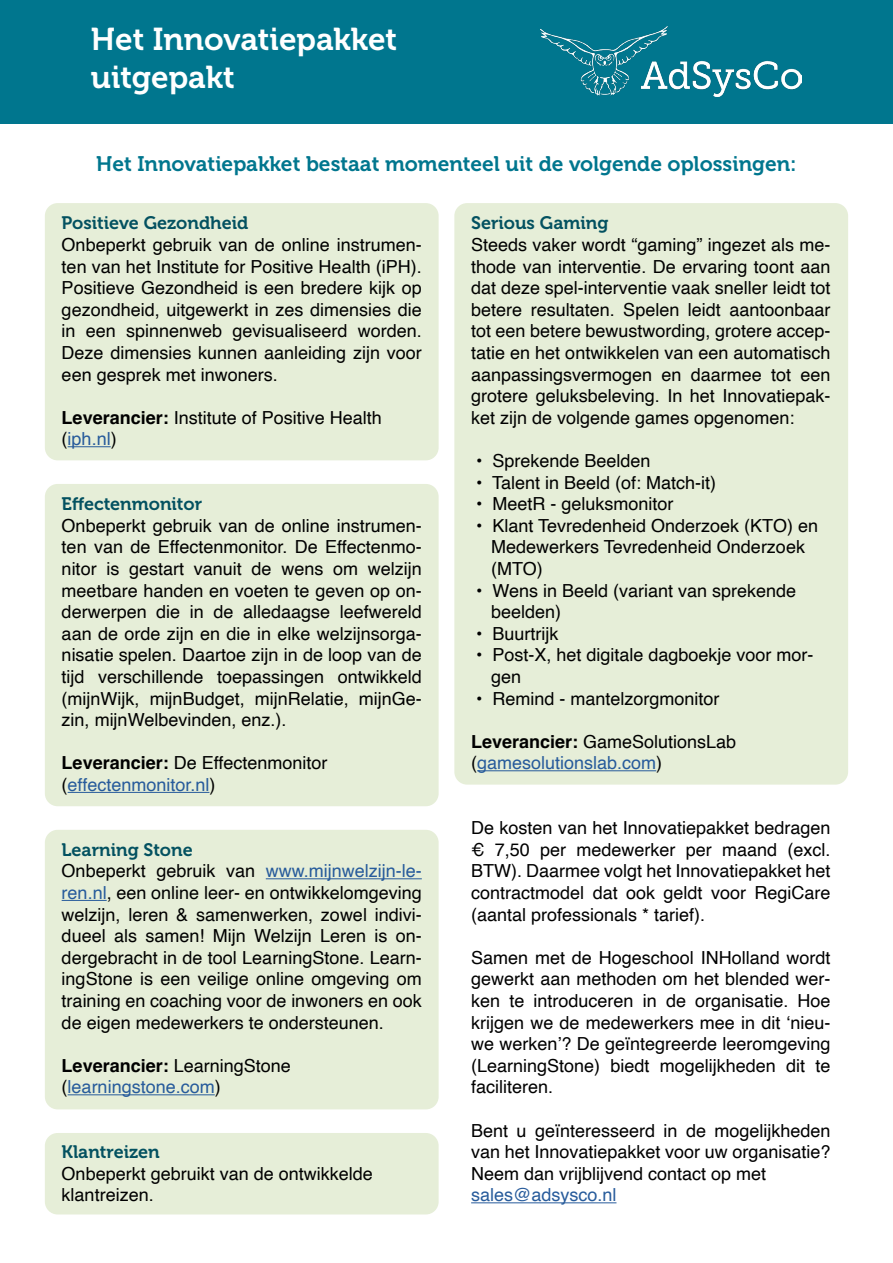
<style>
.page{position:relative;width:893px;height:1263px;background:#fff}
.page>*{position:absolute;margin:0;border:0;box-sizing:border-box;transform-origin:0 0}
.t1{font:31.5px/37.8px "Museo 700";color:#fff}
.t2{font:21px "Museo 700";color:#00768e}
.t3{font:18px/21.6px "Helvetica";color:#000;text-align:justify}
.t4{font:18px/21.6px "Helvetica";color:#275b9b}
.t5{font:18px "Museo 700";color:#035160}
.s1{font-weight:700}
.s2{color:#275b9b}
.s3{font-weight:700;color:#000}
.s4{color:#000}
</style>
<div class="page">
<div style="left:45px;top:1133px;width:394px;height:81px;background:#e6eed8;border-radius:13px"></div>
<div style="left:454px;top:203px;width:394px;height:582px;background:#e6eed8;border-radius:13px"></div>
<div style="left:45px;top:830px;width:394px;height:279px;background:#e6eed8;border-radius:13px"></div>
<div style="left:45px;top:484px;width:394px;height:322px;background:#e6eed8;border-radius:13px"></div>
<div style="left:45px;top:203px;width:394px;height:257px;background:#e6eed8;border-radius:13px"></div>
<div style="left:0;top:0;width:893px;height:123px;background:#00768e"></div>
<img style="left:540px;top:27px;width:261px;height:69px">
<hr style="left:68px;top:446px;width:43px;height:1px;background:#275b9b">
<hr style="left:68px;top:792px;width:141px;height:1px;background:#275b9b">
<hr style="left:266px;top:878px;width:156px;height:1px;background:#275b9b">
<hr style="left:62px;top:900px;width:45px;height:1px;background:#275b9b">
<hr style="left:68px;top:1094px;width:147px;height:1px;background:#275b9b">
<hr style="left:477px;top:770px;width:179px;height:1px;background:#275b9b">
<hr style="left:471px;top:1202px;width:145px;height:1px;background:#275b9b">
<h1 class="t1" style="left:91px;top:21px;width:308px">Het Innovatiepakket uitgepakt</h1>
<p class="t2" style="left:96px;top:152px;width:702px">Het Innovatiepakket bestaat momenteel uit de volgende oplossingen:</p>
<p class="t5" style="left:62px;top:213px;width:188px">Positieve Gezondheid</p>
<p class="t3" style="left:62px;top:234px;width:362px">Onbeperkt gebruik van de online instrumen&shy;ten van het Institute for Positive Health (iPH).<br>Positieve Gezondheid is een bredere kijk op gezondheid, uitgewerkt in zes dimensies die in een spinnenweb gevisualiseerd worden.<br>Deze dimensies kunnen aanleiding zijn voor een gesprek met inwoners.</p>
<p class="t3" style="left:62px;top:407px;width:322px"><span class="s1">Leverancier:</span> Institute of Positive Health (<span class="s2">iph.nl</span>)</p>
<p class="t5" style="left:62px;top:494px;width:142px">Effectenmonitor</p>
<p class="t3" style="left:62px;top:515px;width:362px">Onbeperkt gebruik van de online instrumen&shy;ten van de Effectenmonitor. De Effectenmo&shy;nitor is gestart vanuit de wens om welzijn meetbare handen en voeten te geven op on&shy;derwerpen die in de alledaagse leefwereld aan de orde zijn en die in elke welzijnsorga&shy;nisatie spelen. Daartoe zijn in de loop van de tijd verschillende toepassingen ontwikkeld (mijnWijk, mijnBudget, mijnRelatie, mijnGe&shy;zin, mijnWelbevinden, enz.).</p>
<p class="t3" style="left:62px;top:753px;width:267px"><span class="s1">Leverancier:</span> De Effectenmonitor (<span class="s2">effectenmonitor.nl</span>)</p>
<p class="t5" style="left:62px;top:839px;width:133px">Learning Stone</p>
<p class="t3" style="left:62px;top:861px;width:362px">Onbeperkt gebruik van <span class="s2">www.mijnwelzijn-le&shy;ren.nl</span>, een online leer- en ontwikkelomgeving welzijn, leren &amp; samenwerken, zowel indivi&shy;dueel als samen! Mijn Welzijn Leren is on&shy;dergebracht in de tool LearningStone. Learn&shy;ingStone is een veilige online omgeving om training en coaching voor de inwoners en ook de eigen medewerkers te ondersteunen.</p>
<p class="t4" style="left:62px;top:1055px;width:231px"><span class="s3">Leverancier:</span> <span class="s4">LearningStone (</span>learningstone.com<span class="s4">)</span></p>
<p class="t5" style="left:62px;top:1142px;width:100px">Klantreizen</p>
<p class="t3" style="left:62px;top:1163px;width:313px">Onbeperkt gebruikt van de ontwikkelde klantreizen.</p>
<p class="t5" style="left:471px;top:213px;width:139px">Serious Gaming</p>
<p class="t3" style="left:471px;top:234px;width:361px">Steeds vaker wordt “gaming” ingezet als me&shy;thode van interventie. De ervaring toont aan dat deze spel-interventie vaak sneller leidt tot betere resultaten. Spelen leidt aantoonbaar tot een betere bewustwording, grotere accep&shy;tatie en het ontwikkelen van een automatisch aanpassingsvermogen en daarmee tot een grotere geluksbeleving. In het Innovatiepak&shy;ket zijn de volgende games opgenomen:</p>
<p class="t3" style="left:476px;top:450px;width:176px">• Sprekende Beelden</p>
<p class="t3" style="left:476px;top:472px;width:242px">• Talent in Beeld (of: Match-it)</p>
<p class="t3" style="left:476px;top:494px;width:199px">• MeetR - geluksmonitor</p>
<p class="t3" style="left:491px;top:515px;width:328px;text-align:left;text-indent:-15px">• Klant Tevredenheid Onderzoek (KTO) en<br>Medewerkers Tevredenheid Onderzoek (MTO)</p>
<p class="t3" style="left:491px;top:580px;width:307px;text-indent:-15px">• Wens in Beeld (variant van sprekende beelden)</p>
<p class="t3" style="left:476px;top:623px;width:84px">• Buurtrijk</p>
<p class="t3" style="left:491px;top:645px;width:324px;text-indent:-15px">• Post-X, het digitale dagboekje voor mor&shy;gen</p>
<p class="t3" style="left:476px;top:688px;width:245px">• Remind - mantelzorgmonitor</p>
<p class="t4" style="left:471px;top:731px;width:267px"><span class="s3">Leverancier:</span> <span class="s4">GameSolutionsLab (</span>gamesolutionslab.com<span class="s4">)</span></p>
<p class="t3" style="left:471px;top:818px;width:361px">De kosten van het Innovatiepakket bedragen € 7,50 per medewerker per maand (excl.<br>BTW). Daarmee volgt het Innovatiepakket het contractmodel dat ook geldt voor RegiCare (aantal professionals * tarief).</p>
<p class="t3" style="left:471px;top:947px;width:361px">Samen met de Hogeschool INHolland wordt gewerkt aan methoden om het blended wer&shy;ken te introduceren in de organisatie. Hoe krijgen we de medewerkers mee in dit ‘nieu&shy;we werken’? De geïntegreerde leeromgeving (LearningStone) biedt mogelijkheden dit te faciliteren.</p>
<p class="t3" style="left:471px;top:1120px;width:361px">Bent u geïnteresseerd in de mogelijkheden van het Innovatiepakket voor uw organisatie?<br>Neem dan vrijblijvend contact op met</p>
<p class="t4" style="left:471px;top:1185px;width:147px">sales@adsysco.nl</p>
</div>
